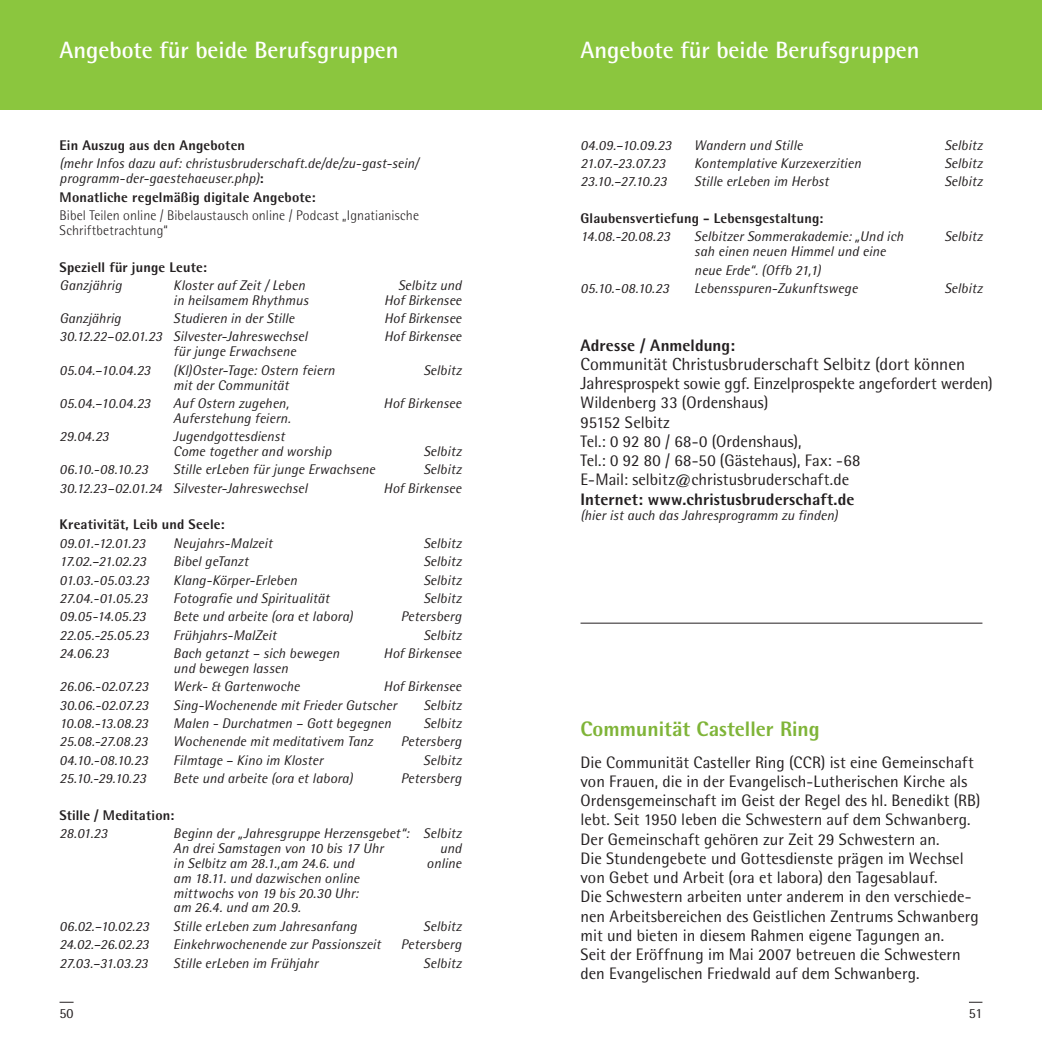
<style>
.page{position:relative;width:1042px;height:1042px;background:#fff}
.page>*{position:absolute;margin:0;border:0;box-sizing:border-box;transform-origin:0 0}
.t1{font:700 23.62px "Agfa Rotis Semisans";color:#fff}
.t2{font:800 21px "Agfa Rotis Semisans";color:#7fb438}
.t3{font:17.5px "Agfa Rotis Semisans";color:#231f20}
.t4{font:16.62px/19.2px "Agfa Rotis Semisans";color:#231f20}
.t5{font:800 16.62px "Agfa Rotis Semisans";letter-spacing:.005em;color:#231f20}
.t6{font:italic 14px/14.9px "Agfa Rotis Semisans";letter-spacing:.005em;color:#231f20}
.t7{font:800 14px "Agfa Rotis Semisans";letter-spacing:.01em;color:#231f20}
.t8{font:300 14px/14.9px "Agfa Rotis Semisans";letter-spacing:.01em;color:#231f20}
.t9{font:14px "Agfa Rotis Semisans";color:#231f20}
.s1{font-weight:800;font-style:normal}
.s2{font-size:17.5px}
</style>
<div class="page">
<div style="left:521px;top:0;width:521px;height:109px;background:#8bc63e"></div>
<div style="left:0;top:0;width:521px;height:109px;background:#8bc63e"></div>
<svg style="left:60px;top:1002px;width:14px;height:1px"></svg>
<svg style="left:969px;top:1002px;width:13px;height:1px"></svg>
<hr style="left:580px;top:623px;width:402px;height:1px;background:#231f20">
<h1 class="t1" style="left:60px;top:35px;width:340px">Angebote für beide Berufsgruppen</h1>
<h1 class="t1" style="left:580px;top:35px;width:340px">Angebote für beide Berufsgruppen</h1>
<p class="t7" style="left:60px;top:136px;width:187px">Ein Auszug aus den Angeboten</p>
<p class="t6" style="left:60px;top:156px;width:361px">(mehr Infos dazu auf: christusbruderschaft.de/de/zu-gast-sein/ programm-der-gaestehaeuser.php)<span class="s1">:</span></p>
<p class="t7" style="left:60px;top:188px;width:257px">Monatliche regelmäßig digitale Angebote:</p>
<p class="t8" style="left:60px;top:208px;width:361px">Bibel Teilen online / Bibelaustausch online / Podcast „Ignatianische<br>Schriftbetrachtung“</p>
<p class="t7" style="left:60px;top:258px;width:149px">Speziell für junge Leute:</p>
<p class="t6" style="left:60px;top:277px;width:64px">Ganzjährig</p>
<p class="t6" style="left:173px;top:277px;width:133px">Kloster auf Zeit / Leben</p>
<p class="t6" style="left:398px;top:277px;width:65px">Selbitz und</p>
<p class="t6" style="left:173px;top:292px;width:137px">in heilsamem Rhythmus</p>
<p class="t6" style="left:384px;top:292px;width:79px">Hof Birkensee</p>
<p class="t6" style="left:60px;top:311px;width:63px">Ganzjährig</p>
<p class="t6" style="left:173px;top:311px;width:123px">Studieren in der Stille</p>
<p class="t6" style="left:384px;top:311px;width:79px">Hof Birkensee</p>
<p class="t6" style="left:60px;top:329px;width:249px">30.12.22–02.01.23 Silvester-Jahreswechsel</p>
<p class="t6" style="left:384px;top:329px;width:79px">Hof Birkensee</p>
<p class="t6" style="left:173px;top:344px;width:124px">für junge Erwachsene</p>
<p class="t6" style="left:60px;top:362px;width:93px">05.04.–10.04.23</p>
<p class="t6" style="left:173px;top:362px;width:163px">(Kl)Oster-Tage: Ostern feiern</p>
<p class="t6" style="left:423px;top:362px;width:40px">Selbitz</p>
<p class="t6" style="left:173px;top:377px;width:117px">mit der Communität</p>
<p class="t6" style="left:60px;top:395px;width:93px">05.04.–10.04.23</p>
<p class="t6" style="left:173px;top:395px;width:117px">Auf Ostern zugehen,</p>
<p class="t6" style="left:384px;top:395px;width:79px">Hof Birkensee</p>
<p class="t6" style="left:173px;top:410px;width:119px">Auferstehung feiern.</p>
<p class="t6" style="left:60px;top:429px;width:51px">29.04.23</p>
<p class="t6" style="left:173px;top:429px;width:160px">Jugendgottesdienst<br>Come together and worship</p>
<p class="t6" style="left:423px;top:444px;width:40px">Selbitz</p>
<p class="t6" style="left:60px;top:462px;width:90px">06.10.-08.10.23</p>
<p class="t6" style="left:173px;top:462px;width:203px">Stille erLeben für junge Erwachsene</p>
<p class="t6" style="left:423px;top:462px;width:40px">Selbitz</p>
<p class="t6" style="left:60px;top:480px;width:249px">30.12.23–02.01.24 Silvester-Jahreswechsel</p>
<p class="t6" style="left:384px;top:480px;width:79px">Hof Birkensee</p>
<p class="t7" style="left:60px;top:516px;width:166px">Kreativität, Leib und Seele:</p>
<p class="t6" style="left:60px;top:535px;width:87px">09.01.-12.01.23</p>
<p class="t6" style="left:173px;top:535px;width:101px">Neujahrs-Malzeit</p>
<p class="t6" style="left:423px;top:535px;width:40px">Selbitz</p>
<p class="t6" style="left:60px;top:554px;width:88px">17.02.–21.02.23</p>
<p class="t6" style="left:173px;top:554px;width:77px">Bibel geTanzt</p>
<p class="t6" style="left:423px;top:554px;width:40px">Selbitz</p>
<p class="t6" style="left:60px;top:572px;width:91px">01.03.-05.03.23</p>
<p class="t6" style="left:173px;top:572px;width:125px">Klang-Körper-Erleben</p>
<p class="t6" style="left:423px;top:572px;width:40px">Selbitz</p>
<p class="t6" style="left:60px;top:590px;width:90px">27.04.-01.05.23</p>
<p class="t6" style="left:173px;top:590px;width:158px">Fotografie und Spiritualität</p>
<p class="t6" style="left:423px;top:590px;width:40px">Selbitz</p>
<p class="t6" style="left:60px;top:609px;width:88px">09.05-14.05.23</p>
<p class="t6" style="left:173px;top:609px;width:181px">Bete und arbeite (ora et labora)</p>
<p class="t6" style="left:401px;top:609px;width:62px">Petersberg</p>
<p class="t6" style="left:60px;top:627px;width:91px">22.05.-25.05.23</p>
<p class="t6" style="left:173px;top:627px;width:105px">Frühjahrs-MalZeit</p>
<p class="t6" style="left:423px;top:627px;width:40px">Selbitz</p>
<p class="t6" style="left:60px;top:645px;width:51px">24.06.23</p>
<p class="t6" style="left:173px;top:645px;width:168px">Bach getanzt – sich bewegen</p>
<p class="t6" style="left:384px;top:645px;width:79px">Hof Birkensee</p>
<p class="t6" style="left:173px;top:660px;width:116px">und bewegen lassen</p>
<p class="t6" style="left:60px;top:679px;width:90px">26.06.-02.07.23</p>
<p class="t6" style="left:173px;top:679px;width:128px">Werk- &amp; Gartenwoche</p>
<p class="t6" style="left:384px;top:679px;width:79px">Hof Birkensee</p>
<p class="t6" style="left:60px;top:697px;width:91px">30.06.-02.07.23</p>
<p class="t6" style="left:173px;top:697px;width:225px">Sing-Wochenende mit Frieder Gutscher</p>
<p class="t6" style="left:423px;top:697px;width:40px">Selbitz</p>
<p class="t6" style="left:60px;top:715px;width:90px">10.08.-13.08.23</p>
<p class="t6" style="left:173px;top:715px;width:219px">Malen - Durchatmen – Gott begegnen</p>
<p class="t6" style="left:423px;top:715px;width:40px">Selbitz</p>
<p class="t6" style="left:60px;top:734px;width:90px">25.08.-27.08.23</p>
<p class="t6" style="left:173px;top:734px;width:201px">Wochenende mit meditativem Tanz</p>
<p class="t6" style="left:401px;top:734px;width:62px">Petersberg</p>
<p class="t6" style="left:60px;top:752px;width:90px">04.10.-08.10.23</p>
<p class="t6" style="left:173px;top:752px;width:151px">Filmtage – Kino im Kloster</p>
<p class="t6" style="left:423px;top:752px;width:40px">Selbitz</p>
<p class="t6" style="left:60px;top:770px;width:88px">25.10.-29.10.23</p>
<p class="t6" style="left:173px;top:770px;width:181px">Bete und arbeite (ora et labora)</p>
<p class="t6" style="left:401px;top:770px;width:62px">Petersberg</p>
<p class="t7" style="left:60px;top:806px;width:116px">Stille / Meditation:</p>
<p class="t6" style="left:60px;top:825px;width:49px">28.01.23</p>
<p class="t6" style="left:173px;top:825px;width:290px">Beginn der „Jahresgruppe Herzensgebet“: Selbitz<br>An drei Samstagen von 10 bis 17 Uhr</p>
<p class="t6" style="left:440px;top:840px;width:23px">und</p>
<p class="t6" style="left:173px;top:855px;width:182px">in Selbitz am 28.1.,am 24.6. und</p>
<p class="t6" style="left:426px;top:855px;width:36px">online</p>
<p class="t6" style="left:173px;top:870px;width:188px;text-align:justify">am 18.11. und dazwischen online mittwochs von 19 bis 20.30 Uhr: am 26.4. und am 20.9.</p>
<p class="t6" style="left:60px;top:918px;width:91px">06.02.–10.02.23</p>
<p class="t6" style="left:173px;top:918px;width:185px">Stille erLeben zum Jahresanfang</p>
<p class="t6" style="left:423px;top:918px;width:40px">Selbitz</p>
<p class="t6" style="left:60px;top:936px;width:91px">24.02.–26.02.23</p>
<p class="t6" style="left:173px;top:936px;width:209px">Einkehrwochenende zur Passionszeit</p>
<p class="t6" style="left:401px;top:936px;width:62px">Petersberg</p>
<p class="t6" style="left:60px;top:955px;width:90px">27.03.–31.03.23</p>
<p class="t6" style="left:173px;top:955px;width:146px">Stille erLeben im Frühjahr</p>
<p class="t6" style="left:423px;top:955px;width:40px">Selbitz</p>
<p class="t6" style="left:580px;top:137px;width:92px">04.09.–10.09.23</p>
<p class="t6" style="left:694px;top:137px;width:110px">Wandern und Stille</p>
<p class="t6" style="left:944px;top:137px;width:40px">Selbitz</p>
<p class="t6" style="left:580px;top:156px;width:86px">21.07.-23.07.23</p>
<p class="t6" style="left:694px;top:156px;width:168px">Kontemplative Kurzexerzitien</p>
<p class="t6" style="left:944px;top:156px;width:40px">Selbitz</p>
<p class="t6" style="left:580px;top:174px;width:88px">23.10.–27.10.23</p>
<p class="t6" style="left:694px;top:174px;width:136px">Stille erLeben im Herbst</p>
<p class="t6" style="left:944px;top:174px;width:40px">Selbitz</p>
<p class="t7" style="left:580px;top:209px;width:244px">Glaubensvertiefung - Lebensgestaltung:</p>
<p class="t6" style="left:580px;top:229px;width:91px">14.08.-20.08.23</p>
<p class="t6" style="left:694px;top:229px;width:211px">Selbitzer Sommerakademie: „Und ich</p>
<p class="t6" style="left:944px;top:229px;width:40px">Selbitz</p>
<p class="t6" style="left:694px;top:242px;width:193px;line-height:18.4px">sah einen neuen Himmel und eine neue Erde“. (Offb 21,1)</p>
<p class="t6" style="left:580px;top:281px;width:90px">05.10.-08.10.23</p>
<p class="t6" style="left:694px;top:281px;width:165px">Lebensspuren-Zukunftswege</p>
<p class="t6" style="left:944px;top:281px;width:40px">Selbitz</p>
<p class="t5" style="left:580px;top:334px;width:156px">Adresse / Anmeldung:</p>
<p class="t3" style="left:580px;top:353px;width:386px">Communität Christusbruderschaft Selbitz (dort können</p>
<p class="t4" style="left:580px;top:374px;width:414px"><span class="s2">Jahres</span>prospekt sowie ggf. Einzelprospekte angefordert werden)<br>Wildenberg 33 (Ordenshaus)<br>95152 Selbitz<br>Tel.: 0 92 80 / 68-0 (Ordenshaus),<br>Tel.: 0 92 80 / 68-50 (Gästehaus), Fax: -68<br>E-Mail: selbitz@christusbruderschaft.de</p>
<p class="t5" style="left:580px;top:488px;width:275px">Internet: www.christusbruderschaft.de</p>
<p class="t6" style="left:580px;top:508px;width:259px">(hier ist auch das Jahresprogramm zu finden)</p>
<h2 class="t2" style="left:580px;top:715px;width:241px">Communität Casteller Ring</h2>
<p class="t4" style="left:580px;top:752px;width:401px">Die Communität Casteller Ring (CCR) ist eine Gemeinschaft von Frauen, die in der Evangelisch-Lutherischen Kirche als Ordensgemeinschaft im Geist der Regel des hl. Benedikt (RB) lebt. Seit 1950 leben die Schwestern auf dem Schwanberg.<br>Der Gemeinschaft gehören zur Zeit 29 Schwestern an.<br>Die Stundengebete und Gottesdienste prägen im Wechsel von Gebet und Arbeit (ora et labora) den Tagesablauf.<br>Die Schwestern arbeiten unter anderem in den verschiede&shy;nen Arbeitsbereichen des Geistlichen Zentrums Schwanberg mit und bieten in diesem Rahmen eigene Tagungen an.<br>Seit der Eröffnung im Mai 2007 betreuen die Schwestern den Evangelischen Friedwald auf dem Schwanberg.</p>
<p class="t9" style="left:60px;top:1004px;width:16px">50</p>
<p class="t9" style="left:969px;top:1004px;width:15px">51</p>
</div>
